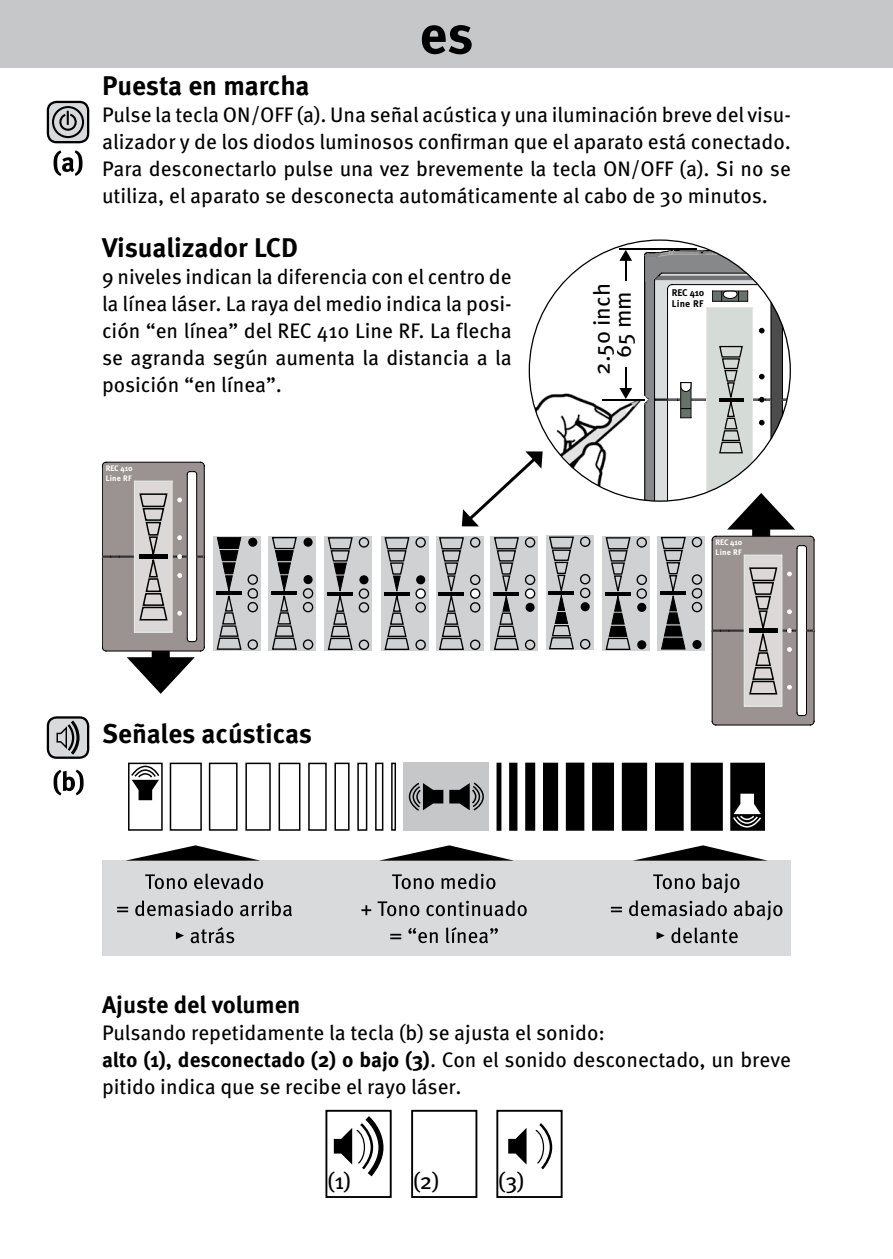
<style>
.page{position:relative;width:893px;height:1259px;background:#fff}
.page>*{position:absolute;margin:0;border:0;box-sizing:border-box;transform-origin:0 0}
.t1{font:700 54px "Meta Pro";color:#000}
.t2{font:700 27px "Meta Pro";letter-spacing:-.005em;color:#000}
.t3{font:700 24px "Meta Pro";color:#000}
.t4{font:23.1px "Meta Pro";color:#000}
.t5{font:22.8px "Meta Pro";color:#000}
.t6{font:21px/27px "Meta Pro";color:#000;text-align:justify}
.t7{font:700 9.6px/11.4px "Meta Pro";letter-spacing:.005em;color:#000}
.t8{font:700 8.1px/9.3px "Meta Pro";letter-spacing:.005em;color:#fff}
.s1{font-weight:700}
</style>
<div class="page">
<div style="left:0;top:0;width:893px;height:68px;background:#c6c7c8"></div>
<div style="left:102px;top:860px;width:689px;height:96px;background:#d9dadb"></div>
<div style="left:152px;top:642px;width:18px;height:29px;background:#000"></div>
<svg style="left:127px;top:657px;width:68px;height:37px"></svg>
<div style="left:48px;top:102px;width:40px;height:40px;background:#d9dadb;border-radius:9px"></div>
<div style="left:47px;top:101px;width:42px;height:42px;border:2px solid #000;border-radius:9px"></div>
<svg style="left:51px;top:105px;width:34px;height:34px"></svg>
<div style="left:48px;top:717px;width:40px;height:40px;background:#d9dadb;border-radius:9px"></div>
<div style="left:47px;top:716px;width:42px;height:43px;border:2px solid #000;border-radius:9px"></div>
<svg style="left:56px;top:717px;width:25px;height:41px"></svg>
<div style="left:658px;top:536px;width:47px;height:114px;background:#d0d1d2"></div>
<div style="left:602px;top:536px;width:48px;height:115px;background:#d0d1d2"></div>
<div style="left:546px;top:535px;width:47px;height:115px;background:#d0d1d2"></div>
<div style="left:491px;top:536px;width:47px;height:115px;background:#d0d1d2"></div>
<div style="left:436px;top:536px;width:47px;height:115px;background:#d0d1d2"></div>
<div style="left:381px;top:536px;width:48px;height:115px;background:#d0d1d2"></div>
<div style="left:325px;top:536px;width:47px;height:115px;background:#d0d1d2"></div>
<div style="left:269px;top:536px;width:47px;height:115px;background:#d0d1d2"></div>
<div style="left:213px;top:536px;width:48px;height:115px;background:#d0d1d2"></div>
<svg style="left:216px;top:537px;width:42px;height:113px"></svg>
<div style="left:248px;top:574px;width:10px;height:11px;border:1px solid #000;border-radius:50%"></div>
<div style="left:248px;top:537px;width:9px;height:10px;background:#000;border-radius:50%"></div>
<div style="left:248px;top:639px;width:10px;height:11px;border:1px solid #000;border-radius:50%"></div>
<svg style="left:271px;top:537px;width:43px;height:113px"></svg>
<div style="left:303px;top:575px;width:10px;height:9px;background:#000;border-radius:50%"></div>
<svg style="left:303px;top:537px;width:10px;height:10px"></svg>
<div style="left:303px;top:639px;width:10px;height:11px;border:1px solid #000;border-radius:50%"></div>
<svg style="left:327px;top:537px;width:43px;height:113px"></svg>
<svg style="left:384px;top:537px;width:42px;height:113px"></svg>
<svg style="left:438px;top:537px;width:43px;height:113px"></svg>
<svg style="left:493px;top:537px;width:43px;height:113px"></svg>
<svg style="left:548px;top:536px;width:43px;height:114px"></svg>
<svg style="left:605px;top:537px;width:42px;height:113px"></svg>
<div style="left:637px;top:603px;width:9px;height:9px;background:#000;border-radius:50%"></div>
<div style="left:637px;top:640px;width:9px;height:9px;background:#000;border-radius:50%"></div>
<div style="left:636px;top:537px;width:11px;height:10px;border:1px solid #000;border-radius:50%"></div>
<svg style="left:660px;top:536px;width:43px;height:113px"></svg>
<div style="left:692px;top:602px;width:10px;height:10px;border:1px solid #000;border-radius:50%"></div>
<div style="left:692px;top:640px;width:9px;height:9px;background:#000;border-radius:50%"></div>
<div style="left:692px;top:537px;width:10px;height:10px;border:1px solid #000;border-radius:50%"></div>
<svg style="left:529px;top:239px;width:182px;height:262px"></svg>
<hr style="left:603px;top:399px;width:42px;height:1px;background:#000">
<hr style="left:619px;top:248px;width:78px;height:2px;background:#000">
<hr style="left:625px;top:259px;width:1px;height:131px;background:#000">
<svg style="left:619px;top:250px;width:13px;height:11px"></svg>
<svg style="left:619px;top:388px;width:13px;height:11px"></svg>
<div style="left:611px;top:281px;width:27px;height:86px;background:#fff"></div>
<div style="left:590px;top:286px;width:27px;height:86px;background:#fff"></div>
<svg style="left:462px;top:451px;width:81px;height:75px"></svg>
<svg style="left:102px;top:462px;width:103px;height:189px;background:#a5a19f"></svg>
<div style="left:404px;top:762px;width:85px;height:68px;background:#c6c7c8"></div>
<div style="left:731px;top:763px;width:33px;height:67px;background:#000"></div>
<div style="left:730px;top:762px;width:35px;height:68px;border:2px solid #000"></div>
<div style="left:691px;top:763px;width:31px;height:67px;background:#000"></div>
<div style="left:691px;top:762px;width:32px;height:68px;border:2px solid #000"></div>
<div style="left:656px;top:763px;width:27px;height:67px;background:#000"></div>
<div style="left:655px;top:762px;width:29px;height:68px;border:2px solid #000"></div>
<div style="left:623px;top:763px;width:23px;height:67px;background:#000"></div>
<div style="left:622px;top:762px;width:25px;height:68px;border:2px solid #000"></div>
<div style="left:593px;top:763px;width:20px;height:67px;background:#000"></div>
<div style="left:592px;top:762px;width:22px;height:68px;border:2px solid #000"></div>
<div style="left:567px;top:763px;width:17px;height:67px;background:#000"></div>
<div style="left:566px;top:762px;width:18px;height:68px;border:2px solid #000"></div>
<div style="left:544px;top:763px;width:13px;height:67px;background:#000"></div>
<div style="left:543px;top:762px;width:15px;height:68px;border:2px solid #000"></div>
<div style="left:526px;top:763px;width:8px;height:67px;background:#000"></div>
<div style="left:525px;top:762px;width:10px;height:68px;border:2px solid #000"></div>
<div style="left:510px;top:763px;width:7px;height:67px;background:#000"></div>
<div style="left:509px;top:762px;width:8px;height:68px;border:2px solid #000"></div>
<div style="left:496px;top:762px;width:5px;height:68px;border:2px solid #000"></div>
<svg style="left:732px;top:793px;width:31px;height:35px"></svg>
<svg style="left:128px;top:762px;width:268px;height:69px"></svg>
<svg style="left:409px;top:782px;width:34px;height:29px"></svg>
<svg style="left:449px;top:782px;width:34px;height:29px"></svg>
<svg style="left:128px;top:845px;width:129px;height:15px"></svg>
<svg style="left:382px;top:845px;width:129px;height:15px"></svg>
<svg style="left:636px;top:845px;width:129px;height:15px"></svg>
<svg style="left:54px;top:150px;width:29px;height:26px"></svg>
<svg style="left:54px;top:769px;width:30px;height:26px"></svg>
<div style="left:752px;top:515px;width:18px;height:29px;background:#000"></div>
<svg style="left:644px;top:250px;width:151px;height:279px"></svg>
<svg style="left:712px;top:536px;width:102px;height:189px;background:#a5a09f"></svg>
<svg style="left:325px;top:1109px;width:238px;height:89px"></svg>
<svg style="left:176px;top:927px;width:58px;height:16px"></svg>
<svg style="left:117px;top:900px;width:175px;height:16px"></svg>
<svg style="left:145px;top:873px;width:118px;height:16px"></svg>
<svg style="left:390px;top:927px;width:108px;height:16px"></svg>
<svg style="left:361px;top:900px;width:166px;height:16px"></svg>
<svg style="left:392px;top:873px;width:103px;height:16px"></svg>
<svg style="left:657px;top:927px;width:81px;height:16px"></svg>
<svg style="left:611px;top:900px;width:171px;height:20px"></svg>
<svg style="left:653px;top:873px;width:86px;height:20px"></svg>
<h1 class="t1" style="left:419px;top:-7px;width:56px">es</h1>
<p class="t2" style="left:102px;top:65px;width:209px">Puesta en marcha</p>
<p class="t6" style="left:102px;top:100px;width:690px">Pulse la tecla ON/OFF (a). Una señal acústica y una iluminación breve del visu&shy;alizador y de los diodos luminosos confirman que el aparato está conectado.<br>Para desconectarlo pulse una vez brevemente la tecla ON/OFF (a). Si no se utiliza, el aparato se desconecta automáticamente al cabo de 30 minutos.</p>
<p class="t2" style="left:102px;top:227px;width:197px">Visualizador LCD</p>
<p class="t6" style="left:102px;top:262px;width:411px">9 niveles indican la diferencia con el centro de la línea láser. La raya del medio indica la posi&shy;ción “en línea” del REC 410 Line RF. La flecha se agranda según aumenta la distancia a la posición “en línea”.</p>
<p class="t4" style="left:584px;top:375px;width:93px;rotate:-90deg">2.50 inch</p>
<p class="t7" style="left:672px;top:286px;width:34px">REC 410<br>Line RF</p>
<p class="t4" style="left:605px;top:358px;width:68px;rotate:-90deg">65 mm</p>
<p class="t8" style="left:106px;top:463px;width:28px">REC 410<br>Line RF</p>
<p class="t2" style="left:102px;top:713px;width:212px">Señales acústicas</p>
<p class="t8" style="left:716px;top:537px;width:28px">REC 410<br>Line RF</p>
<p class="t3" style="left:102px;top:986px;width:200px">Ajuste del volumen</p>
<p class="t6" style="left:102px;top:1018px;width:690px;text-align:left">Pulsando repetidamente la tecla (b) se ajusta el sonido:<br><span class="s1">alto (1), desconectado (2) o bajo (3)</span>. Con el sonido desconectado, un breve pitido indica que se recibe el rayo láser.</p>
<p class="t5" style="left:327px;top:1163px;width:25px">(1)</p>
<p class="t5" style="left:413px;top:1163px;width:28px">(2)</p>
<p class="t5" style="left:498px;top:1163px;width:28px">(3)</p>
</div>
